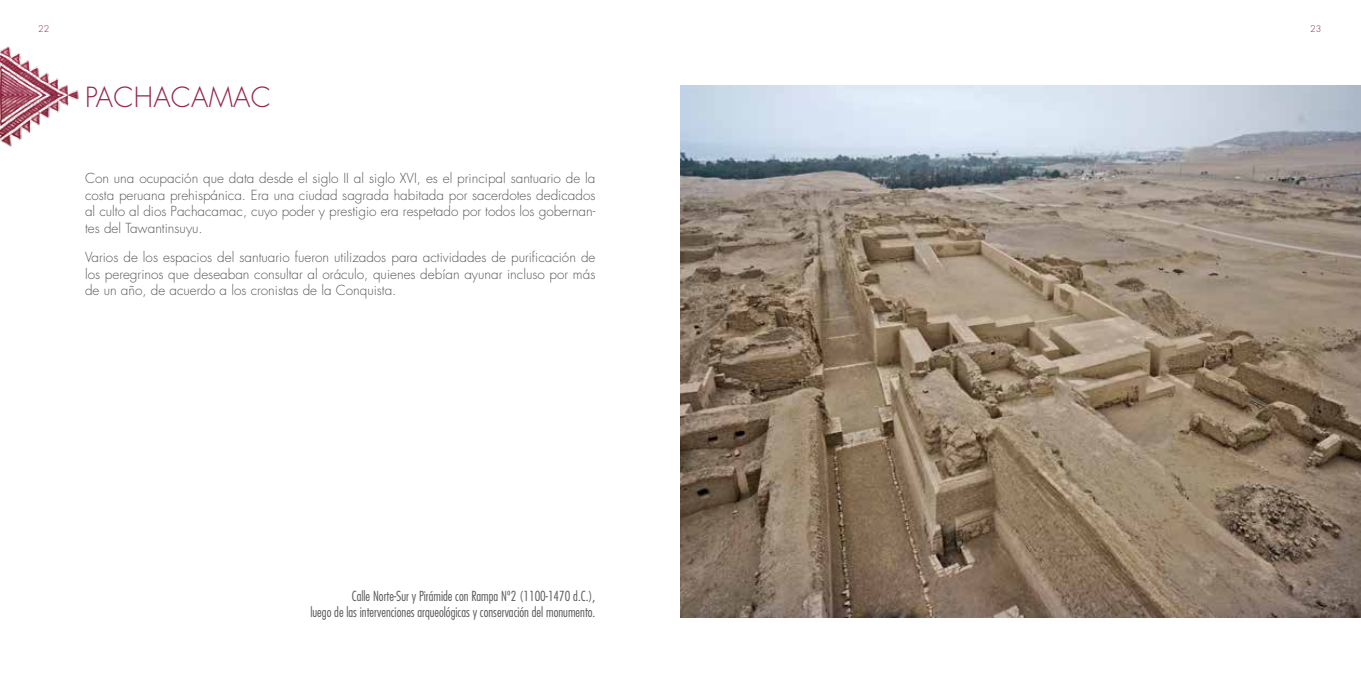
<style>
.page{position:relative;width:1361px;height:681px;background:#fff}
.page>*{position:absolute;margin:0;border:0;box-sizing:border-box;transform-origin:0 0}
.t1{font:300 27px "Futura Std";letter-spacing:.01em;color:#96234a}
.t2{font:300 13.5px/16.5px "Futura Std";color:#575756;text-align:justify}
.t3{font:300 condensed 13.5px/16.2px "Futura Std";color:#575756;text-align:right}
.t4{font:300 9px "Futura Std";color:#96234a}
</style>
<div class="page">
<img style="left:0;top:46px;width:79px;height:101px">
<img style="left:680px;top:85px;width:681px;height:531px">
<p class="t4" style="left:38px;top:23px;width:13px">22</p>
<p class="t4" style="left:1310px;top:23px;width:13px">23</p>
<h1 class="t1" style="left:85px;top:81px;width:187px">PACHACAMAC</h1>
<p class="t2" style="left:85px;top:170px;width:512px">Con una ocupación que data desde el siglo II al siglo XVI, es el principal santuario de la costa peruana prehispánica. Era una ciudad sagrada habitada por sacerdotes dedicados al culto al dios Pachacamac, cuyo poder y prestigio era respetado por todos los gobernan&shy;tes del Tawantinsuyu.</p>
<p class="t2" style="left:85px;top:249px;width:512px">Varios de los espacios del santuario fueron utilizados para actividades de purificación de los peregrinos que deseaban consultar al oráculo, quienes debían ayunar incluso por más de un año, de acuerdo a los cronistas de la Conquista.</p>
<p class="t3" style="left:310px;top:587px;width:286px">Calle Norte-Sur y Pirámide con Rampa Nº2 (1100-1470 d.C.),<br>luego de las intervenciones arqueológicas y conservación del monumento.</p>
</div>
